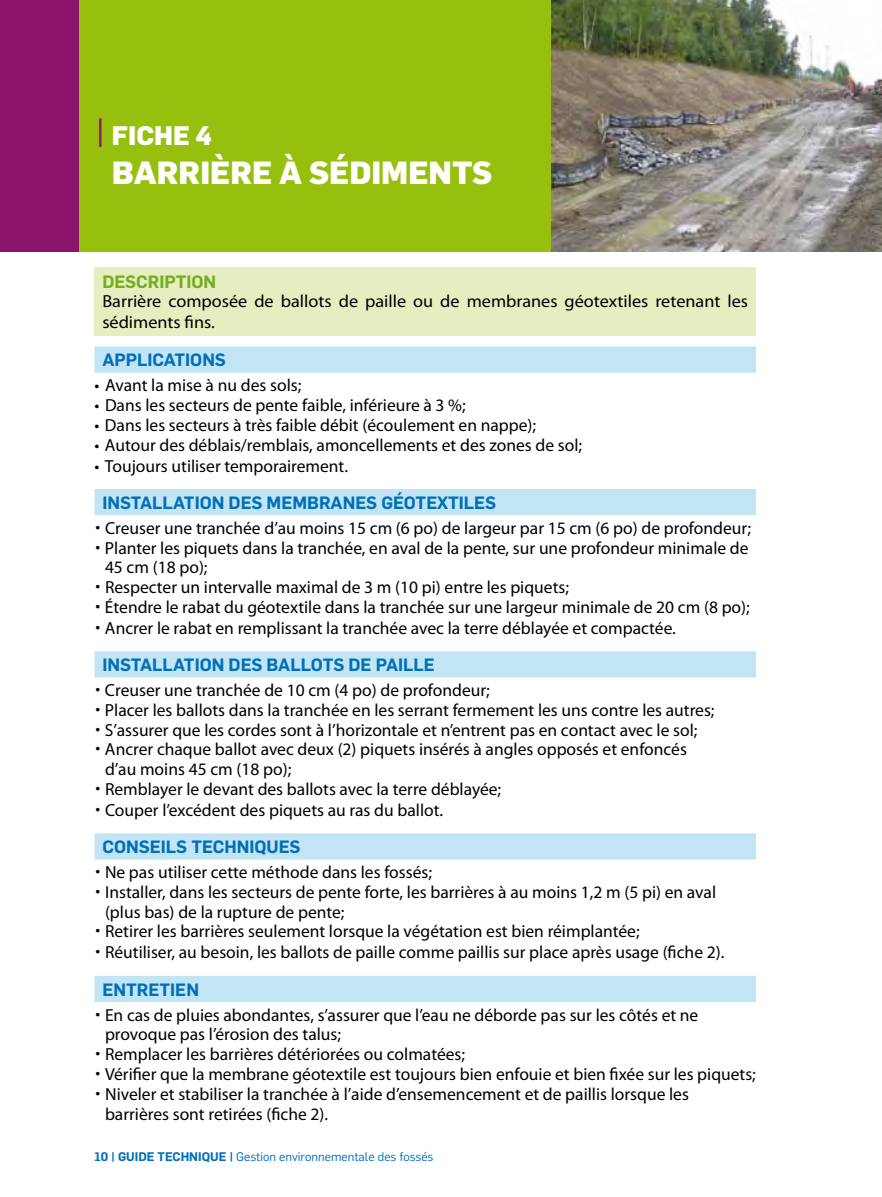
<style>
.page{position:relative;width:882px;height:1197px;background:#fff}
.page>*{position:absolute;margin:0;border:0;box-sizing:border-box;transform-origin:0 0}
.t1{font:800 31.5px "Flama";color:#fff}
.t2{font:800 26.25px "Flama";color:#fff}
.t3{font:17.5px/19.8px "Myriad Pro";color:#000}
.t4{font:600 17.5px "Flama";color:#006fb7}
.t5{font:17.5px/21px "Myriad Pro";color:#000;scale:1.04 1}
.t6{font:600 17.5px "Flama";color:#76ad1c}
.t7{font:12.25px "Flama";color:#006fb7}
.s1{font-weight:400;font-size:36.75px;color:#89146a}
.s2{font-family:"Flama"}
.s3{font-weight:600}
</style>
<div class="page">
<div style="left:94px;top:268px;width:662px;height:68px;background:#e5edc1"></div>
<div style="left:0;top:0;width:882px;height:252px;background:#97bf0d"></div>
<div style="left:94px;top:346px;width:662px;height:27px;background:#c2e5f5"></div>
<div style="left:94px;top:489px;width:662px;height:26px;background:#c2e5f5"></div>
<div style="left:94px;top:651px;width:662px;height:27px;background:#c2e5f5"></div>
<div style="left:94px;top:833px;width:662px;height:27px;background:#c2e5f5"></div>
<div style="left:94px;top:976px;width:662px;height:26px;background:#c2e5f5"></div>
<img style="left:551px;top:0;width:331px;height:252px">
<div style="left:0;top:0;width:79px;height:252px;background:#89146a"></div>
<h2 class="t2" style="left:94px;top:117px;width:119px"><span class="s1">|</span> FICHE 4</h2>
<h1 class="t1" style="left:112px;top:150px;width:382px">BARRIÈRE À SÉDIMENTS</h1>
<p class="t6" style="left:102px;top:269px;width:115px">DESCRIPTION</p>
<p class="t5" style="left:102px;top:291px;width:622px">Barrière composée de ballots de paille ou de membranes géotextiles retenant les sédiments fins.</p>
<p class="t4" style="left:102px;top:348px;width:125px">APPLICATIONS</p>
<p class="t3" style="left:94px;top:376px;width:208px">• Avant la mise à nu des sols;</p>
<p class="t3" style="left:94px;top:396px;width:373px">• Dans les secteurs de pente faible, inférieure à 3 %;</p>
<p class="t3" style="left:94px;top:415px;width:443px">• Dans les secteurs à très faible débit (écoulement en nappe);</p>
<p class="t3" style="left:94px;top:435px;width:489px">• Autour des déblais/remblais, amoncellements et des zones de sol;</p>
<p class="t3" style="left:94px;top:456px;width:255px">• Toujours utiliser temporairement.</p>
<p class="t4" style="left:102px;top:490px;width:395px">INSTALLATION DES MEMBRANES GÉOTEXTILES</p>
<p class="t3" style="left:94px;top:518px;width:658px"><span class="s2">•</span> Creuser une tranchée d’au moins 15 cm (6 po) de largeur par 15 cm (6 po) de profondeur;</p>
<p class="t3" style="left:105px;top:538px;width:645px;text-indent:-11px"><span class="s2">•</span> Planter les piquets dans la tranchée, en aval de la pente, sur une profondeur minimale de<br>45 cm (18 po);</p>
<p class="t3" style="left:94px;top:578px;width:476px"><span class="s2">•</span> Respecter un intervalle maximal de 3 m (10 pi) entre les piquets;</p>
<p class="t3" style="left:94px;top:597px;width:657px"><span class="s2">•</span> Étendre le rabat du géotextile dans la tranchée sur une largeur minimale de 20 cm (8 po);</p>
<p class="t3" style="left:94px;top:618px;width:583px"><span class="s2">•</span> Ancrer le rabat en remplissant la tranchée avec la terre déblayée et compactée.</p>
<p class="t4" style="left:102px;top:652px;width:334px">INSTALLATION DES BALLOTS DE PAILLE</p>
<p class="t3" style="left:94px;top:681px;width:397px"><span class="s2">•</span> Creuser une tranchée de 10 cm (4 po) de profondeur;</p>
<p class="t3" style="left:94px;top:700px;width:622px"><span class="s2">•</span> Placer les ballots dans la tranchée en les serrant fermement les uns contre les autres;</p>
<p class="t3" style="left:94px;top:720px;width:605px"><span class="s2">•</span> S’assurer que les cordes sont à l’horizontale et n’entrent pas en contact avec le sol;</p>
<p class="t3" style="left:105px;top:740px;width:583px;text-indent:-11px"><span class="s2">•</span> Ancrer chaque ballot avec deux (2) piquets insérés à angles opposés et enfoncés d’au moins 45 cm (18 po);</p>
<p class="t3" style="left:94px;top:780px;width:408px"><span class="s2">•</span> Remblayer le devant des ballots avec la terre déblayée;</p>
<p class="t3" style="left:94px;top:801px;width:350px"><span class="s2">•</span> Couper l’excédent des piquets au ras du ballot.</p>
<p class="t4" style="left:102px;top:834px;width:200px">CONSEILS TECHNIQUES</p>
<p class="t3" style="left:94px;top:863px;width:339px"><span class="s2">•</span> Ne pas utiliser cette méthode dans les fossés;</p>
<p class="t3" style="left:105px;top:882px;width:613px;text-indent:-10px"><span class="s2">•</span> Installer, dans les secteurs de pente forte, les barrières à au moins 1,2 m (5 pi) en aval (plus bas) de la rupture de pente;</p>
<p class="t3" style="left:94px;top:922px;width:547px"><span class="s2">•</span> Retirer les barrières seulement lorsque la végétation est bien réimplantée;</p>
<p class="t3" style="left:94px;top:943px;width:631px"><span class="s2">•</span> Réutiliser, au besoin, les ballots de paille comme paillis sur place après usage (fiche 2).</p>
<p class="t4" style="left:102px;top:977px;width:98px">ENTRETIEN</p>
<p class="t3" style="left:105px;top:1005px;width:595px;text-indent:-10px"><span class="s2">•</span> En cas de pluies abondantes, s’assurer que l’eau ne déborde pas sur les côtés et ne provoque pas l’érosion des talus;</p>
<p class="t3" style="left:94px;top:1045px;width:372px"><span class="s2">•</span> Remplacer les barrières détériorées ou colmatées;</p>
<p class="t3" style="left:94px;top:1065px;width:663px"><span class="s2">•</span> Vérifier que la membrane géotextile est toujours bien enfouie et bien fixée sur les piquets;</p>
<p class="t3" style="left:105px;top:1084px;width:585px;text-indent:-10px"><span class="s2">•</span> Niveler et stabiliser la tranchée à l’aide d’ensemencement et de paillis lorsque les barrières sont retirées (fiche 2).</p>
<p class="t7" style="left:94px;top:1149px;width:341px"><span class="s3">10 | GUIDE TECHNIQUE |</span> Gestion environnementale des fossés</p>
</div>
